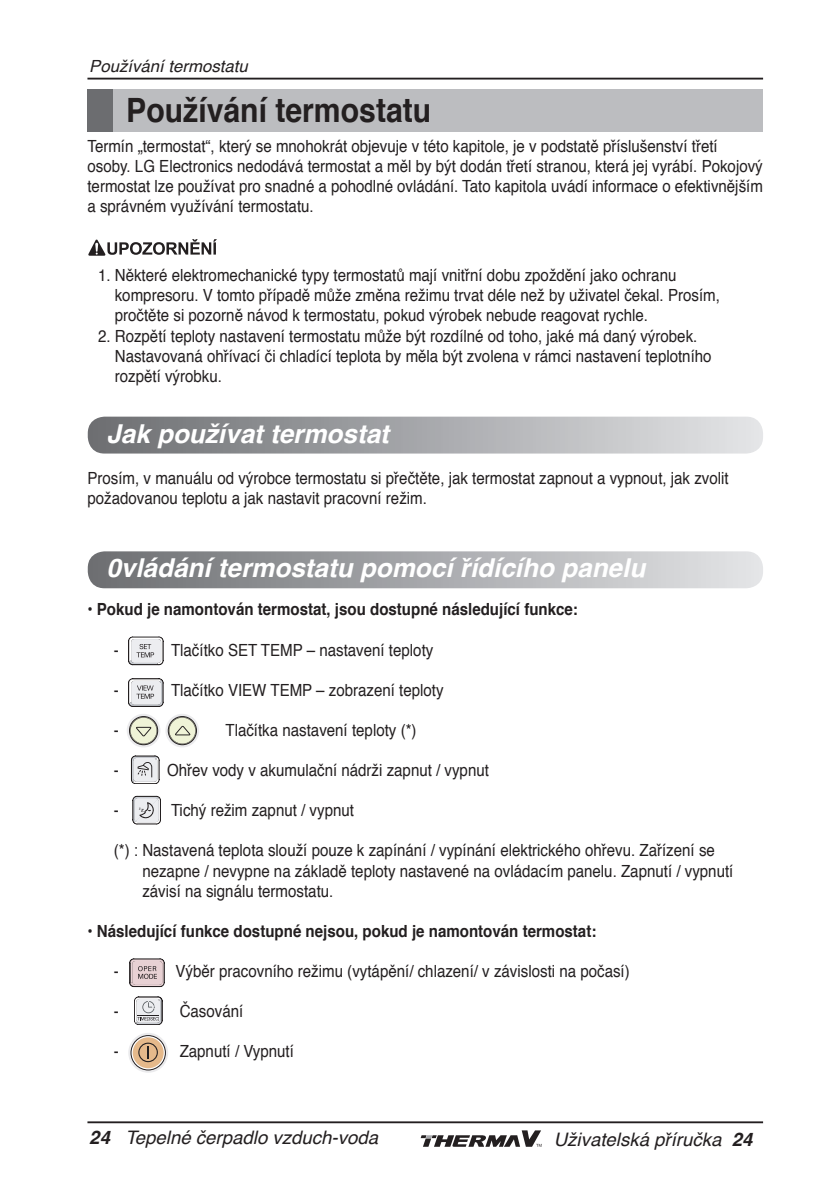
<style>
.page{position:relative;width:840px;height:1191px;background:#fff}
.page>*{position:absolute;margin:0;border:0;box-sizing:border-box;transform-origin:0 0}
.t1{font:700 33.4px "Helvetica";color:#231f20;scale:.9 1}
.t2{font:italic 700 26px "Helvetica";color:#fff}
.t3{font:italic 18.6px "Helvetica";color:#231f20}
.t4{font:16.8px/20px "Helvetica";color:#231f20;scale:.9 1}
.t5{font:700 16.8px "Helvetica";color:#231f20;scale:.9 1}
.t6{font:italic 16.8px "Helvetica";color:#231f20}
.s1{font-weight:700}
</style>
<div class="page">
<hr style="left:87px;top:78px;width:675px;height:2px;background:#231f20">
<hr style="left:87px;top:1121px;width:675px;height:2px;background:#231f20">
<svg style="left:420px;top:1130px;width:121px;height:16px"></svg>
<div style="left:87px;top:89px;width:106px;height:42px;background:#6c6d70"></div>
<div style="left:114px;top:89px;width:648px;height:42px;background:#bcbdc0"></div>
<svg style="left:88px;top:239px;width:129px;height:17px"></svg>
<svg style="left:88px;top:416px;width:674px;height:37px;background:#a9abad"></svg>
<svg style="left:88px;top:551px;width:674px;height:37px;background:#a9aaad"></svg>
<svg style="left:128px;top:636px;width:35px;height:30px"></svg>
<svg style="left:128px;top:678px;width:35px;height:28px"></svg>
<svg style="left:132px;top:795px;width:29px;height:30px"></svg>
<svg style="left:129px;top:958px;width:36px;height:66px"></svg>
<svg style="left:128px;top:1032px;width:40px;height:40px"></svg>
<div style="left:131px;top:1035px;width:34px;height:35px;border:1px solid #231f20;border-radius:50%"></div>
<svg style="left:128px;top:1037px;width:40px;height:36px"></svg>
<div style="left:165px;top:714px;width:34px;height:33px;background:#ebebed;border-radius:50%"></div>
<div style="left:127px;top:714px;width:33px;height:33px;background:#ebebed;border-radius:50%"></div>
<svg style="left:127px;top:715px;width:72px;height:69px"></svg>
<p class="t6" style="left:89px;top:53px;width:160px">Používání termostatu</p>
<p class="t1" style="left:126px;top:83px;width:340px">Používání termostatu</p>
<p class="t4" style="left:87px;top:137px;width:751px">Termín „termostat“, který se mnohokrát objevuje v této kapitole, je v podstatě příslušenství třetí osoby. LG Electronics nedodává termostat a měl by být dodán třetí stranou, která jej vyrábí. Pokojový termostat lze používat pro snadné a pohodlné ovládání. Tato kapitola uvádí informace o efektivnějším a správném využívání termostatu.</p>
<p class="t4" style="left:115px;top:266px;width:673px;text-indent:-17px">1. Některé elektromechanické typy termostatů mají vnitřní dobu zpoždění jako ochranu kompresoru. V tomto případě může změna režimu trvat déle než by uživatel čekal. Prosím, pročtěte si pozorně návod k termostatu, pokud výrobek nebude reagovat rychle.</p>
<p class="t4" style="left:115px;top:326px;width:664px;text-indent:-17px">2. Rozpětí teploty nastavení termostatu může být rozdílné od toho, jaké má daný výrobek.<br>Nastavovaná ohřívací či chladící teplota by měla být zvolena v rámci nastavení teplotního rozpětí výrobku.</p>
<p class="t2" style="left:106px;top:412px;width:284px">Jak používat termostat</p>
<p class="t4" style="left:87px;top:468px;width:713px">Prosím, v manuálu od výrobce termostatu si přečtěte, jak termostat zapnout a vypnout, jak zvolit požadovanou teplotu a jak nastavit pracovní režim.</p>
<p class="t2" style="left:106px;top:547px;width:540px">0vládání termostatu pomocí řídícího panelu</p>
<p class="t5" style="left:87px;top:596px;width:546px">• Pokud je namontován termostat, jsou dostupné následující funkce:</p>
<p class="t4" style="left:114px;top:640px;width:7px">-</p>
<p class="t4" style="left:171px;top:640px;width:293px">Tlačítko SET TEMP – nastavení teploty</p>
<p class="t4" style="left:114px;top:680px;width:7px">-</p>
<p class="t4" style="left:171px;top:680px;width:304px">Tlačítko VIEW TEMP – zobrazení teploty</p>
<p class="t4" style="left:114px;top:720px;width:7px">-</p>
<p class="t4" style="left:225px;top:720px;width:214px">Tlačítka nastavení teploty (*)</p>
<p class="t4" style="left:114px;top:760px;width:7px">-</p>
<p class="t4" style="left:167px;top:760px;width:359px">Ohřev vody v akumulační nádrži zapnut / vypnut</p>
<p class="t4" style="left:114px;top:801px;width:7px">-</p>
<p class="t4" style="left:171px;top:801px;width:205px">Tichý režim zapnut / vypnut</p>
<p class="t4" style="left:142px;top:841px;width:658px;text-indent:-28px">(*) : Nastavená teplota slouží pouze k zapínání / vypínání elektrického ohřevu. Zařízení se nezapne / nevypne na základě teploty nastavené na ovládacím panelu. Zapnutí / vypnutí závisí na signálu termostatu.</p>
<p class="t5" style="left:87px;top:917px;width:566px">• Následující funkce dostupné nejsou, pokud je namontován termostat:</p>
<p class="t4" style="left:114px;top:961px;width:7px">-</p>
<p class="t4" style="left:175px;top:961px;width:506px">Výběr pracovního režimu (vytápění/ chlazení/ v závislosti na počasí)</p>
<p class="t4" style="left:114px;top:1001px;width:7px">-</p>
<p class="t4" style="left:179px;top:1001px;width:72px">Časování</p>
<p class="t4" style="left:114px;top:1042px;width:7px">-</p>
<p class="t4" style="left:179px;top:1042px;width:128px">Zapnutí / Vypnutí</p>
<p class="t3" style="left:89px;top:1123px;width:290px"><span class="s1">24</span> Tepelné čerpadlo vzduch-voda</p>
<p class="t3" style="left:553px;top:1124px;width:200px">Uživatelská příručka <span class="s1">24</span></p>
</div>
